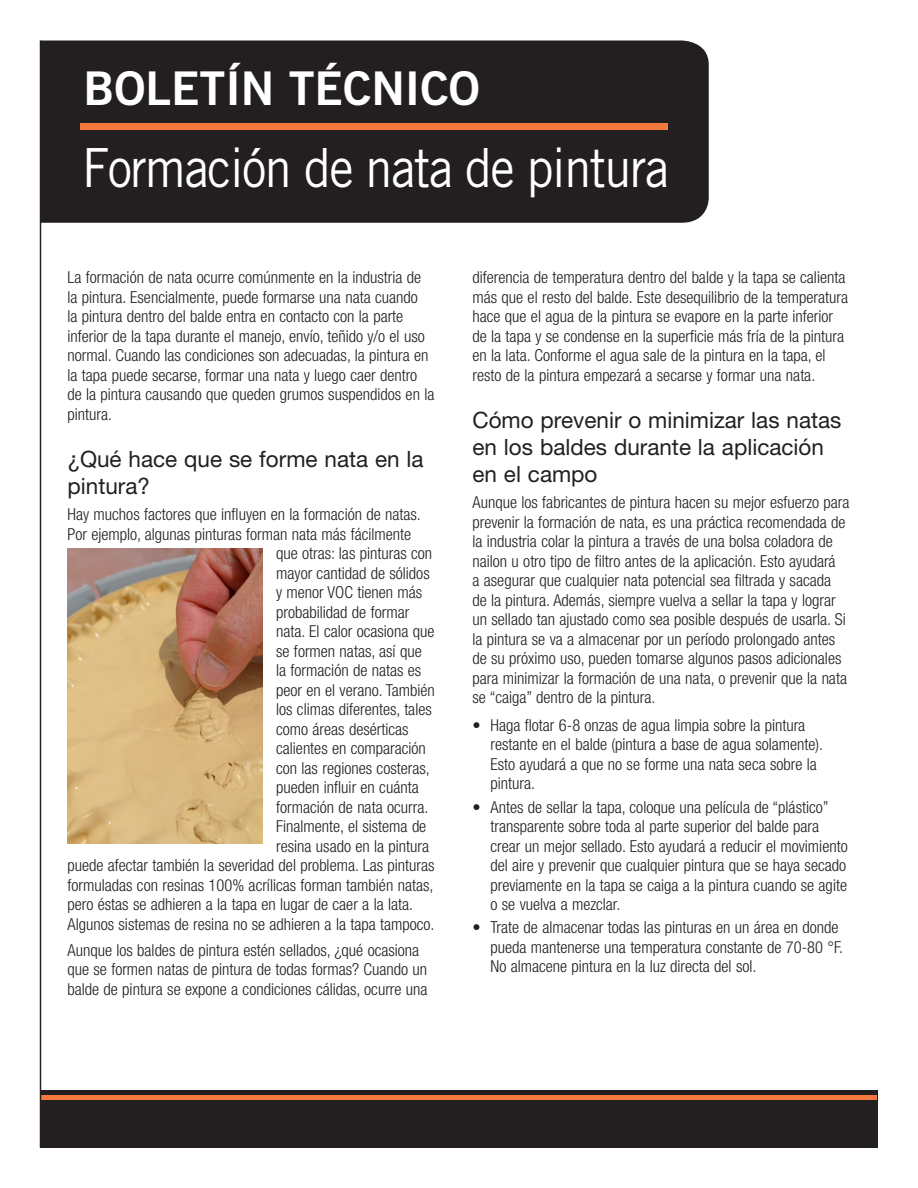
<style>
.page{position:relative;width:918px;height:1188px;background:#fff}
.page>*{position:absolute;margin:0;border:0;box-sizing:border-box;transform-origin:0 0}
.t1{font:54px "Trade Gothic";letter-spacing:-.03em;color:#fff;scale:.9 1}
.t2{font:46.5px "Trade Gothic Bold Two";color:#fff}
.greentextbold{font:22.5px/27px "Helvetica Neue";color:#231f20}
.t3{font:300 condensed 16.5px/19.5px "Helvetica Neue";color:#231f20}
</style>
<div class="page">
<div style="left:40px;top:1090px;width:838px;height:58px;background:#231f20"></div>
<div style="left:40px;top:1095px;width:838px;height:5px;background:#f4793e"></div>
<hr style="left:40px;top:40px;width:1px;height:1108px;background:#231f20">
<div style="left:41px;top:40px;width:668px;height:183px;background:#231f20"></div>
<div style="left:80px;top:124px;width:588px;height:6px;background:#f4793e"></div>
<img style="left:68px;top:549px;width:195px;height:294px">
<p class="t2" style="left:83px;top:59px;width:398px">BOLETÍN TÉCNICO</p>
<p class="t1" style="left:82px;top:136px;width:654px">Formación de nata de pintura</p>
<p class="t3" style="left:68px;top:267px;width:368px">La formación de nata ocurre comúnmente en la industria de la pintura. Esencialmente, puede formarse una nata cuando<br>la pintura dentro del balde entra en contacto con la parte inferior de la tapa durante el manejo, envío, teñido y/o el uso normal. Cuando las condiciones son adecuadas, la pintura en la tapa puede secarse, formar una nata y luego caer dentro de la pintura causando que queden grumos suspendidos en la pintura.</p>
<p class="greentextbold" style="left:68px;top:445px;width:358px">¿Qué hace que se forme nata en la pintura?</p>
<p class="t3" style="left:68px;top:504px;width:355px">Hay muchos factores que influyen en la formación de natas.</p>
<p class="t3" style="left:68px;top:524px;width:345px">Por ejemplo, algunas pinturas forman nata más fácilmente</p>
<p class="t3" style="left:276px;top:543px;width:158px">que otras: las pinturas con</p>
<p class="t3" style="left:276px;top:563px;width:155px">mayor cantidad de sólidos</p>
<p class="t3" style="left:276px;top:582px;width:148px">y menor VOC tienen más</p>
<p class="t3" style="left:276px;top:602px;width:135px">probabilidad de formar</p>
<p class="t3" style="left:276px;top:621px;width:160px">nata. El calor ocasiona que</p>
<p class="t3" style="left:276px;top:641px;width:147px">se formen natas, así que</p>
<p class="t3" style="left:276px;top:660px;width:147px">la formación de natas es</p>
<p class="t3" style="left:276px;top:680px;width:160px">peor en el verano. También</p>
<p class="t3" style="left:276px;top:699px;width:157px">los climas diferentes, tales</p>
<p class="t3" style="left:276px;top:719px;width:134px">como áreas desérticas</p>
<p class="t3" style="left:276px;top:738px;width:151px">calientes en comparación</p>
<p class="t3" style="left:276px;top:758px;width:155px">con las regiones costeras,</p>
<p class="t3" style="left:276px;top:777px;width:144px">pueden influir en cuánta</p>
<p class="t3" style="left:276px;top:797px;width:154px">formación de nata ocurra.</p>
<p class="t3" style="left:276px;top:816px;width:152px">Finalmente, el sistema de</p>
<p class="t3" style="left:276px;top:836px;width:155px">resina usado en la pintura</p>
<p class="t3" style="left:68px;top:855px;width:369px">puede afectar también la severidad del problema. Las pinturas</p>
<p class="t3" style="left:68px;top:875px;width:367px">formuladas con resinas 100% acrílicas forman también natas,</p>
<p class="t3" style="left:68px;top:894px;width:347px">pero éstas se adhieren a la tapa en lugar de caer a la lata.</p>
<p class="t3" style="left:68px;top:914px;width:369px">Algunos sistemas de resina no se adhieren a la tapa tampoco.</p>
<p class="t3" style="left:68px;top:940px;width:362px">Aunque los baldes de pintura estén sellados, ¿qué ocasiona que se formen natas de pintura de todas formas? Cuando un balde de pintura se expone a condiciones cálidas, ocurre una</p>
<p class="t3" style="left:473px;top:267px;width:377px">diferencia de temperatura dentro del balde y la tapa se calienta más que el resto del balde. Este desequilibrio de la temperatura hace que el agua de la pintura se evapore en la parte inferior de la tapa y se condense en la superficie más fría de la pintura en la lata. Conforme el agua sale de la pintura en la tapa, el resto de la pintura empezará a secarse y formar una nata.</p>
<p class="greentextbold" style="left:473px;top:406px;width:371px">Cómo prevenir o minimizar las natas en los baldes durante la aplicación en el campo</p>
<p class="t3" style="left:473px;top:492px;width:379px">Aunque los fabricantes de pintura hacen su mejor esfuerzo para prevenir la formación de nata, es una práctica recomendada de la industria colar la pintura a través de una bolsa coladora de nailon u otro tipo de filtro antes de la aplicación. Esto ayudará<br>a asegurar que cualquier nata potencial sea filtrada y sacada de la pintura. Además, siempre vuelva a sellar la tapa y lograr un sellado tan ajustado como sea posible después de usarla. Si la pintura se va a almacenar por un período prolongado antes de su próximo uso, pueden tomarse algunos pasos adicionales para minimizar la formación de una nata, o prevenir que la nata se “caiga” dentro de la pintura.</p>
<p class="t3" style="left:491px;top:715px;width:334px;text-indent:-18px">• Haga flotar 6-8 onzas de agua limpia sobre la pintura restante en el balde (pintura a base de agua solamente).<br>Esto ayudará a que no se forme una nata seca sobre la pintura.</p>
<p class="t3" style="left:491px;top:797px;width:359px;text-indent:-18px">• Antes de sellar la tapa, coloque una película de “plástico” transparente sobre toda al parte superior del balde para crear un mejor sellado. Esto ayudará a reducir el movimiento del aire y prevenir que cualquier pintura que se haya secado previamente en la tapa se caiga a la pintura cuando se agite o se vuelva a mezclar.</p>
<p class="t3" style="left:491px;top:917px;width:354px;text-indent:-18px">• Trate de almacenar todas las pinturas en un área en donde pueda mantenerse una temperatura constante de 70-80 °F.<br>No almacene pintura en la luz directa del sol.</p>
</div>
